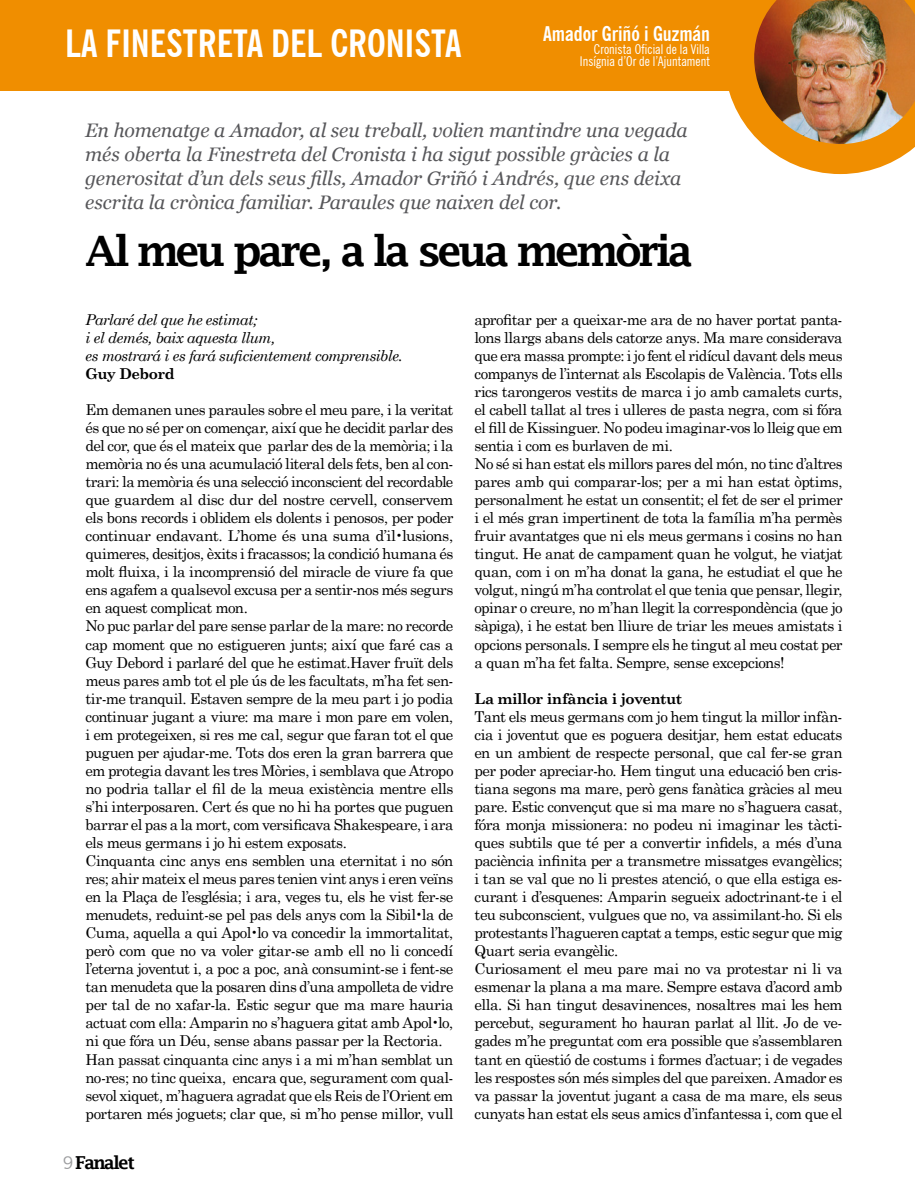
<style>
.page{position:relative;width:915px;height:1191px;background:#fff}
.page>*{position:absolute;margin:0;border:0;box-sizing:border-box;transform-origin:0 0}
.Titulo_Lucida{font:600 42px "Lucida Fax";letter-spacing:-.08em;color:#000}
.subtitulo_Mayusc_New{font:700 condensed 37.5px "News Gothic BT";color:#fff}
.t1{font:700 condensed 20.1px "News Gothic BT";letter-spacing:-.005em;color:#fff}
.Titulo_Lucida-2{font:italic 19.5px/24px "Georgia";letter-spacing:-.01em;color:#57575a}
.Folio__derecho{font:600 17.85px "Lucida Fax";letter-spacing:-.08em;color:#000}
.t2{font:15px/18px "Century Schoolbook";letter-spacing:-.035em;color:#000;text-align:justify}
.t3{font:italic 15px "Century Schoolbook";letter-spacing:-.04em;color:#000}
.t4{font:700 15px "Century Schoolbook";letter-spacing:-.03em;color:#000}
.t5{font:condensed 13.5px "News Gothic BT";letter-spacing:.005em;color:#fff}
.s1{font-family:"News Gothic BT";font-weight:400;font-size:17.4px;color:#9c9d9f}
</style>
<div class="page">
<div style="left:0;top:0;width:770px;height:90px;background:#f08e00"></div>
<img style="left:723px;top:0;width:191px;height:174px">
<p class="subtitulo_Mayusc_New" style="left:65px;top:21px;width:397px">LA FINESTRETA DEL CRONISTA</p>
<p class="t1" style="left:543px;top:22px;width:168px">Amador Griñó i Guzmán</p>
<p class="t5" style="left:593px;top:41px;width:117px">Cronista Oficial de la Villa</p>
<p class="t5" style="left:579px;top:53px;width:131px">Insígnia d’Or de l’Ajuntament</p>
<p class="Titulo_Lucida-2" style="left:85px;top:118px;width:604px">En homenatge a Amador, al seu treball, volien mantindre una vegada més oberta la Finestreta del Cronista i ha sigut possible gràcies a la generositat d’un dels seus fills, Amador Griñó i Andrés, que ens deixa escrita la crònica familiar. Paraules que naixen del cor.</p>
<p class="Titulo_Lucida" style="left:85px;top:227px;width:609px">Al meu pare, a la seua memòria</p>
<p class="t2" style="left:474px;top:309px;width:369px">aprofitar per a queixar-me ara de no haver portat panta&shy;lons llargs abans dels catorze anys. Ma mare considerava que era massa prompte: i jo fent el ridícul davant dels meus companys de l’internat als Escolapis de València. Tots ells rics tarongeros vestits de marca i jo amb camalets curts, el cabell tallat al tres i ulleres de pasta negra, com si fóra el fill de Kissinguer. No podeu imaginar-vos lo lleig que em sentia i com es burlaven de mi.</p>
<p class="t2" style="left:474px;top:453px;width:369px">No sé si han estat els millors pares del món, no tinc d’altres pares amb qui comparar-los; per a mi han estat òptims, personalment he estat un consentit; el fet de ser el primer i el més gran impertinent de tota la família m’ha permès fruir avantatges que ni els meus germans i cosins no han tingut. He anat de campament quan he volgut, he viatjat quan, com i on m’ha donat la gana, he estudiat el que he volgut, ningú m’ha controlat el que tenia que pensar, llegir, opinar o creure, no m’han llegit la correspondència (que jo sàpiga), i he estat ben lliure de triar les meues amistats i opcions personals. I sempre els he tingut al meu costat per a quan m’ha fet falta. Sempre, sense excepcions!</p>
<p class="t4" style="left:474px;top:686px;width:209px">La millor infància i joventut</p>
<p class="t2" style="left:474px;top:706px;width:369px">Tant els meus germans com jo hem tingut la millor infàn&shy;cia i joventut que es poguera desitjar, hem estat educats en un ambient de respecte personal, que cal fer-se gran per poder apreciar-ho. Hem tingut una educació ben cris&shy;tiana segons ma mare, però gens fanàtica gràcies al meu pare. Estic convençut que si ma mare no s’haguera casat, fóra monja missionera: no podeu ni imaginar les tàcti&shy;ques subtils que té per a convertir infidels, a més d’una paciència infinita per a transmetre missatges evangèlics; i tan se val que no li prestes atenció, o que ella estiga es&shy;curant i d’esquenes: Amparin segueix adoctrinant-te i el teu subconscient, vulgues que no, va assimilant-ho. Si els protestants l’hagueren captat a temps, estic segur que mig Quart seria evangèlic.</p>
<p class="t2" style="left:474px;top:958px;width:369px">Curiosament el meu pare mai no va protestar ni li va esmenar la plana a ma mare. Sempre estava d’acord amb ella. Si han tingut desavinences, nosaltres mai les hem percebut, segurament ho hauran parlat al llit. Jo de ve&shy;gades m’he preguntat com era possible que s’assemblaren tant en qüestió de costums i formes d’actuar; i de vegades les respostes són més simples del que pareixen. Amador es va passar la joventut jugant a casa de ma mare, els seus cunyats han estat els seus amics d’infantessa i, com que el</p>
<p class="t3" style="left:85px;top:308px;width:173px">Parlaré del que he estimat;</p>
<p class="t3" style="left:85px;top:326px;width:191px">i el demés, baix aquesta llum,</p>
<p class="t3" style="left:85px;top:344px;width:318px">es mostrará i es fará suficientement comprensible.</p>
<p class="t4" style="left:85px;top:362px;width:91px">Guy Debord</p>
<p class="t2" style="left:85px;top:399px;width:369px">Em demanen unes paraules sobre el meu pare, i la veritat és que no sé per on començar, així que he decidit parlar des del cor, que és el mateix que parlar des de la memòria; i la memòria no és una acumulació literal dels fets, ben al con&shy;trari: la memòria és una selecció inconscient del recordable que guardem al disc dur del nostre cervell, conservem els bons records i oblidem els dolents i penosos, per poder continuar endavant. L’home és una suma d’il•lusions, quimeres, desitjos, èxits i fracassos; la condició humana és molt fluixa, i la incomprensió del miracle de viure fa que ens agafem a qualsevol excusa per a sentir-nos més segurs en aquest complicat mon.</p>
<p class="t2" style="left:85px;top:616px;width:369px">No puc parlar del pare sense parlar de la mare: no recorde cap moment que no estigueren junts; així que faré cas a Guy Debord i parlaré del que he estimat.Haver fruït dels meus pares amb tot el ple ús de les facultats, m’ha fet sen&shy;tir-me tranquil. Estaven sempre de la meu part i jo podia continuar jugant a viure: ma mare i mon pare em volen, i em protegeixen, si res me cal, segur que faran tot el que puguen per ajudar-me. Tots dos eren la gran barrera que em protegia davant les tres Mòries, i semblava que Atropo no podria tallar el fil de la meua existència mentre ells s’hi interposaren. Cert és que no hi ha portes que puguen barrar el pas a la mort, com versificava Shakespeare, i ara els meus germans i jo hi estem exposats.</p>
<p class="t2" style="left:85px;top:850px;width:369px">Cinquanta cinc anys ens semblen una eternitat i no són res; ahir mateix el meus pares tenien vint anys i eren veïns en la Plaça de l’església; i ara, veges tu, els he vist fer-se menudets, reduint-se pel pas dels anys com la Sibil•la de Cuma, aquella a qui Apol•lo va concedir la immortalitat, però com que no va voler gitar-se amb ell no li concedí l’eterna joventut i, a poc a poc, anà consumint-se i fent-se tan menudeta que la posaren dins d’una ampolleta de vidre per tal de no xafar-la. Estic segur que ma mare hauria actuat com ella: Amparin no s’haguera gitat amb Apol•lo, ni que fóra un Déu, sense abans passar per la Rectoria.</p>
<p class="t2" style="left:85px;top:1048px;width:369px">Han passat cinquanta cinc anys i a mi m’han semblat un no-res; no tinc queixa, encara que, segurament com qual&shy;sevol xiquet, m’haguera agradat que els Reis de l’Orient em portaren més joguets; clar que, si m’ho pense millor, vull</p>
<p class="Folio__derecho" style="left:63px;top:1152px;width:74px"><span class="s1">9</span> Fanalet</p>
</div>
